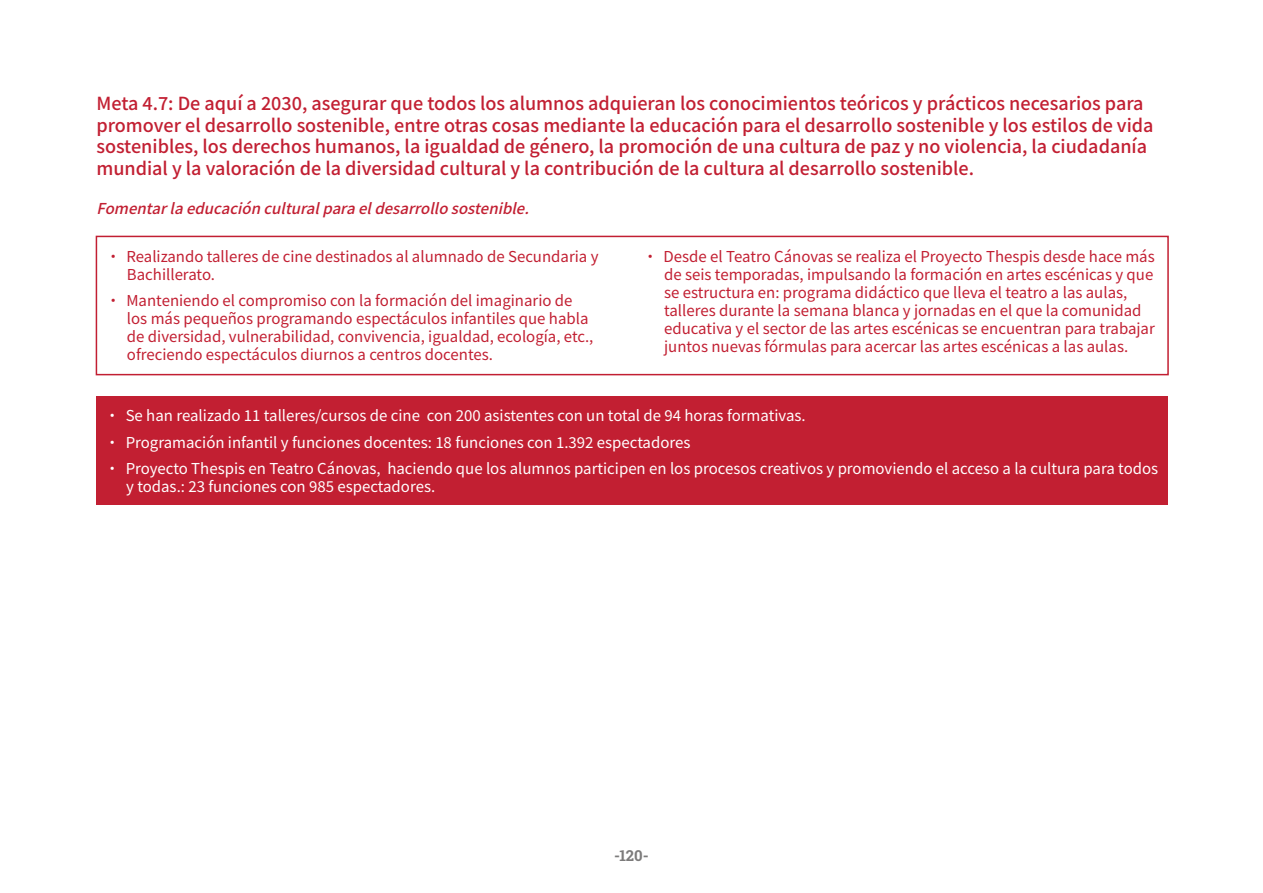
<style>
.page{position:relative;width:1263px;height:893px;background:#fff}
.page>*{position:absolute;margin:0;border:0;box-sizing:border-box;transform-origin:0 0}
.t1{font:500 18px/21.6px "Noto Sans HK";color:#c21f32}
.t2{font:15px/18px "Noto Sans HK";color:#c21f32}
.t3{font:15px/18px "Noto Sans HK";color:#fff}
.t4{font:italic 500 15px "Noto Sans HK";color:#c21f32}
.t5{font:700 15px "Roboto Slab";color:#7c7b7b}
</style>
<div class="page">
<div style="left:96px;top:236px;width:1073px;height:139px;border:2px solid #c21f32"></div>
<div style="left:96px;top:397px;width:1072px;height:108px;background:#c21f32"></div>
<p class="t1" style="left:96px;top:93px;width:1059px">Meta 4.7: De aquí a 2030, asegurar que todos los alumnos adquieran los conocimientos teóricos y prácticos necesarios para promover el desarrollo sostenible, entre otras cosas mediante la educación para el desarrollo sostenible y los estilos de vida sostenibles, los derechos humanos, la igualdad de género, la promoción de una cultura de paz y no violencia, la ciudadanía mundial y la valoración de la diversidad cultural y la contribución de la cultura al desarrollo sostenible.</p>
<p class="t4" style="left:96px;top:200px;width:443px">Fomentarlaeducaciónculturalparaeldesarrollosostenible.</p>
<p class="t2" style="left:127px;top:248px;width:473px;text-indent:-21px">• Realizando talleres de cine destinados al alumnado de Secundaria y<br>Bachillerato.</p>
<p class="t2" style="left:127px;top:292px;width:468px;text-indent:-21px">• Manteniendo el compromiso con la formación del imaginario de los más pequeños programando espectáculos infantiles que habla de diversidad, vulnerabilidad, convivencia, igualdad, ecología, etc., ofreciendo espectáculos diurnos a centros docentes.</p>
<p class="t2" style="left:664px;top:248px;width:492px;text-indent:-21px">• Desde el Teatro Cánovas se realiza el Proyecto Thespis desde hace más de seis temporadas, impulsando la formación en artes escénicas y que se estructura en: programa didáctico que lleva el teatro a las aulas, talleres durante la semana blanca y jornadas en el que la comunidad educativa y el sector de las artes escénicas se encuentran para trabajar juntos nuevas fórmulas para acercar las artes escénicas a las aulas.</p>
<p class="t3" style="left:105px;top:407px;width:702px">• Se han realizado 11 talleres/cursos de cine con 200 asistentes con un total de 94 horas formativas.</p>
<p class="t3" style="left:105px;top:434px;width:587px">• Programación infantil y funciones docentes: 18 funciones con 1.392 espectadores</p>
<p class="t3" style="left:126px;top:460px;width:1033px;text-indent:-21px">• Proyecto Thespis en Teatro Cánovas, haciendo que los alumnos participen en los procesos creativos y promoviendo el acceso a la cultura para todos y todas.: 23 funciones con 985 espectadores.</p>
<p class="t5" style="left:614px;top:845px;width:36px">-120-</p>
</div>
